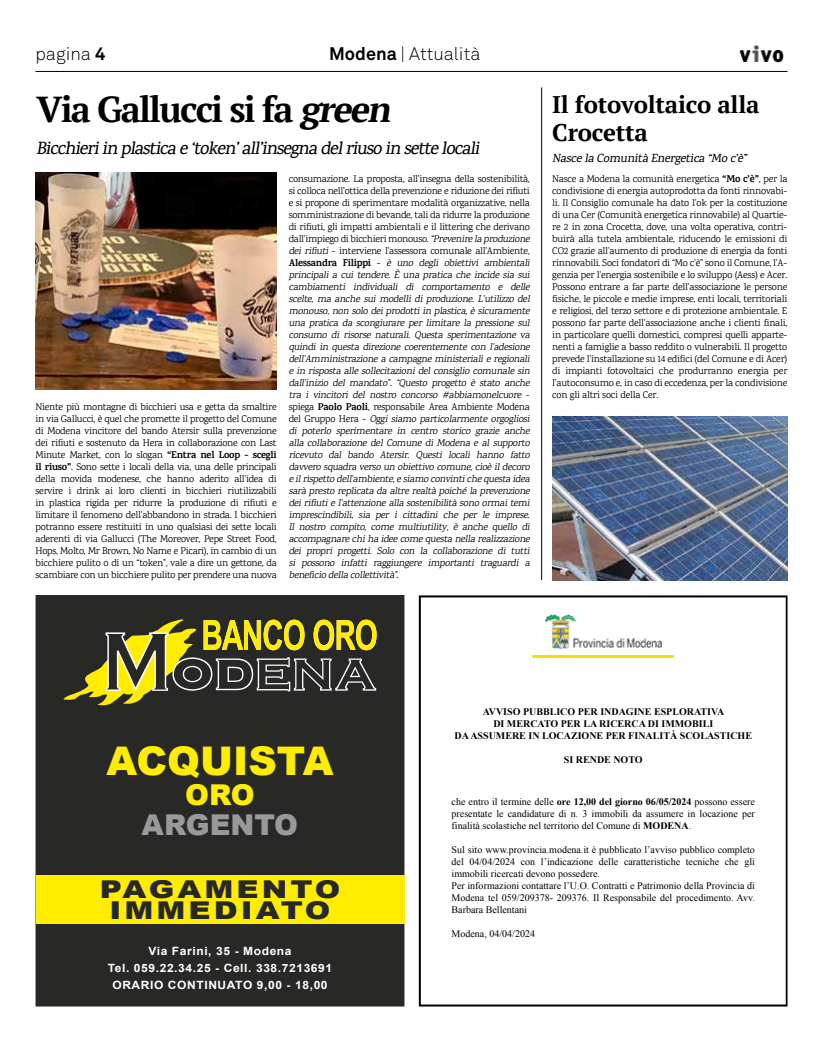
<style>
.page{position:relative;width:823px;height:1049px;background:#fff}
.page>*{position:absolute;margin:0;border:0;box-sizing:border-box;transform-origin:0 0}
.t1{font:900 39.5px "Arial";color:#ffed00}
.t2{font:700 36px "PT Serif";letter-spacing:-.05em;color:#000}
.t3{font:900 28.7px "Arial";color:#9a9999}
.t4{font:900 28.7px "Arial";color:#ffed00}
.t5{font:900 24.6px/21.6px "Arial";letter-spacing:.1em;color:#282827;text-align:center;scale:1.25 1}
.t6{font:700 24px/28.8px "PT Serif";letter-spacing:-.01em;color:#000}
.t7{font:italic 500 18px "Karma";color:#000}
.t8{font:300 18px "Akkurat";color:#000}
.t9{font:italic 500 12px "Karma";color:#000}
.t10{font:700 11.4px/17px "Arial";letter-spacing:.05em;color:#fff;text-align:center;scale:1.05 1}
.t11{font:italic 10px/12px "Karma";color:#000}
.t12{font:10px/12px "Karma";letter-spacing:-.025em;color:#000;text-align:justify}
.t13{font:10px/12px "Times New Roman";color:#000;text-align:justify}
.t14{font:700 10px/12px "Times New Roman";color:#000;text-align:center}
.s1{font-weight:700}
.s2{font-style:italic}
.s3{font-style:normal}
.s4{font-weight:700;font-style:normal}
</style>
<div class="page">
<img style="left:739px;top:45px;width:45px;height:18px">
<hr style="left:35px;top:71px;width:752px;height:1px;background:#000">
<img style="left:36px;top:172px;width:240px;height:217px">
<hr style="left:541px;top:87px;width:1px;height:493px;background:#000">
<img style="left:552px;top:417px;width:234px;height:163px">
<svg style="left:418px;top:595px;width:369px;height:411px"></svg>
<div style="left:36px;top:595px;width:368px;height:411px;background:#282827"></div>
<svg style="left:63px;top:619px;width:313px;height:86px;background:#635f2f"></svg>
<div style="left:36px;top:875px;width:368px;height:48px;background:#ffed00"></div>
<h3 class="t8" style="left:35px;top:43px;width:71px">pagina <span class="s1">4</span></h3>
<h3 class="t8" style="left:329px;top:43px;width:153px"><span class="s1">Modena</span> | Attualità</h3>
<h2 class="t2" style="left:36px;top:85px;width:363px">Via Gallucci si fa <span class="s2">green</span></h2>
<h3 class="t7" style="left:36px;top:138px;width:449px">Bicchieriin plasticae‘token’all’insegnadelriusoin settelocali</h3>
<p class="t12" style="left:36px;top:400px;width:242px">Niente più montagne di bicchieri usa e getta da smaltire in via Gallucci, è quel che promette il progetto del Comune di Modena vincitore del bando Atersir sulla prevenzione dei rifiuti e sostenuto da Hera in collaborazione con Last Minute Market, con lo slogan <span class="s1">“Entra nel Loop - scegli il riuso”</span>. Sono sette i locali della via, una delle principali della movida modenese, che hanno aderito all’idea di servire i drink ai loro clienti in bicchieri riutilizzabili in plastica rigida per ridurre la produzione di rifiuti e limitare il fenomeno dell’abbandono in strada. I bicchieri potranno essere restituiti in uno qualsiasi dei sette locali aderenti di via Gallucci (The Moreover, Pepe Street Food, Hops, Molto, Mr Brown, No Name e Picari), in cambio di un bicchiere pulito o di un “token”, vale a dire un gettone, da scambiare con un bicchiere pulito per prendere una nuova</p>
<p class="t11" style="left:288px;top:172px;width:245px"><span class="s3">consumazione. La proposta, all’insegna della sostenibilità, si colloca nell’ottica della prevenzione e riduzione dei rifiuti e si propone di sperimentare modalità organizzative, nella somministrazione di bevande, tali da ridurre la produzione di rifiuti, gli impatti ambientali e il littering che derivano dall’impiego di bicchieri monouso.</span> “Prevenirela produzione dei rifiuti <span class="s3">- interviene l’assessora comunale all’Ambiente, </span><span class="s4">A l e s s a n d r a F i l i p p i</span> <span class="s3">-</span> è uno degli obiettivi ambientali principali a cui tendere. È una pratica che incide sia sui cambiamenti individuali di comportamento e delle scelte, ma anche sui modelli di produzione. L’utilizzo del monouso,non solo deiprodottiin plastica,èsicuramente una pratica da scongiurare per limitare la pressione sul consumo di risorse naturali. Questa sperimentazione va quindi in questa direzione coerentemente con l’adesione dell’Amministrazionea campagneministerialieregionali e in risposta alle sollecitazioni del consiglio comunale sin dall’inizio del mandato”. “Questo progetto è stato anche tra i vincitori del nostro concorso #abbiamonelcuore <span class="s3">- spiega</span> <span class="s4">Paolo Paoli</span><span class="s3">, responsabile Area Ambiente Modena d e l G r u p p o H e r a -</span> Oggi siamo particolarmente orgogliosi di poterlo sperimentare in centro storico grazie anche alla collaborazione del Comune di Modena e al supporto ricevuto dal bando Atersir. Questi locali hanno fatto davvero squadra verso un obiettivo comune,cioèildecoro eilrispetto dell’ambiente,esiamo convintichequesta idea sarà presto replicata da altrerealtà poichéla prevenzione deirifiutiel’attenzionealla sostenibilità sono ormaitemi imprescindibili, sia per i cittadini che per le imprese.<br>Il nostro compito, come multiutility, è anche quello di accompagnarechiha ideecomequesta nella realizzazione dei propri progetti. Solo con la collaborazione di tutti si possono infatti raggiungere importanti traguardi a beneficio della collettività”.</p>
<h3 class="t6" style="left:552px;top:89px;width:208px">Il fotovoltaico alla<br>Crocetta</h3>
<p class="t9" style="left:552px;top:151px;width:199px">Nascela Comunità Energetica “Mo c’è”</p>
<p class="t12" style="left:552px;top:173px;width:236px">Nasce a Modena la comunità energetica <span class="s1">“Mo c’è”</span>, per la condivisione di energia autoprodotta da fonti rinnovabi&shy;li. Il Consiglio comunale ha dato l’ok per la costituzione di una Cer (Comunità energetica rinnovabile) al Quartie&shy;re 2 in zona Crocetta, dove, una volta operativa, contri&shy;buirà alla tutela ambientale, riducendo le emissioni di CO2 grazie all’aumento di produzione di energia da fonti rinnovabili. Soci fondatori di “Mo c’è” sono il Comune, l’A&shy;genzia per l’energia sostenibile e lo sviluppo (Aess) e Acer.<br>Possono entrare a far parte dell’associazione le persone fisiche, le piccole e medie imprese, enti locali, territoriali e religiosi, del terzo settore e di protezione ambientale. E possono far parte dell’associazione anche i clienti finali, in particolare quelli domestici, compresi quelli apparte&shy;nenti a famiglie a basso reddito o vulnerabili. Il progetto prevede l’installazione su 14 edifici (del Comune e di Acer) di impianti fotovoltaici che produrranno energia per l’autoconsumo e, in caso di eccedenza, per la condivisione con gli altri soci della Cer.</p>
<h1 class="t1" style="left:106px;top:732px;width:228px">ACQUISTA</h1>
<h3 class="t4" style="left:185px;top:773px;width:71px">ORO</h3>
<h3 class="t3" style="left:141px;top:804px;width:158px">ARGENTO</h3>
<h3 class="t5" style="left:100px;top:877px;width:194px">PAGAMENTO<br>IMMEDIATO</h3>
<p class="t10" style="left:108px;top:943px;width:215px">Via Farini, 35 - Modena<br>Tel. 059.22.34.25 - Cell. 338.7213691<br>ORARIO CONTINUATO 9,00 - 18,00</p>
<p class="t14" style="left:454px;top:705px;width:299px">AVVISO PUBBLICO PER INDAGINE ESPLORATIVA<br>DI MERCATO PER LA RICERCA DI IMMOBILI<br>DA ASSUMERE IN LOCAZIONE PER FINALITÀ SCOLASTICHE</p>
<p class="t14" style="left:563px;top:753px;width:80px">SI RENDE NOTO</p>
<p class="t13" style="left:451px;top:795px;width:305px">che entro il termine delle <span class="s1">ore 12,00 del giorno 06/05/2024</span> possono essere presentate le candidature di n. 3 immobili da assumere in locazione per finalità scolastiche nel territorio del Comune di <span class="s1">MODENA</span>.</p>
<p class="t13" style="left:451px;top:843px;width:305px;text-align:left">Sul sito www.provincia.modena.it è pubblicato l’avviso pubblico completo del 04/04/2024 con l’indicazione delle caratteristiche tecniche che gli immobili ricercati devono possedere.<br>Per informazioni contattare l’U.O. Contratti e Patrimonio della Provincia di Modena tel 059/209378- 209376. Il Responsabile del procedimento. Avv.<br>Barbara Bellentani</p>
<p class="t13" style="left:451px;top:927px;width:85px">Modena, 04/04/2024</p>
</div>
